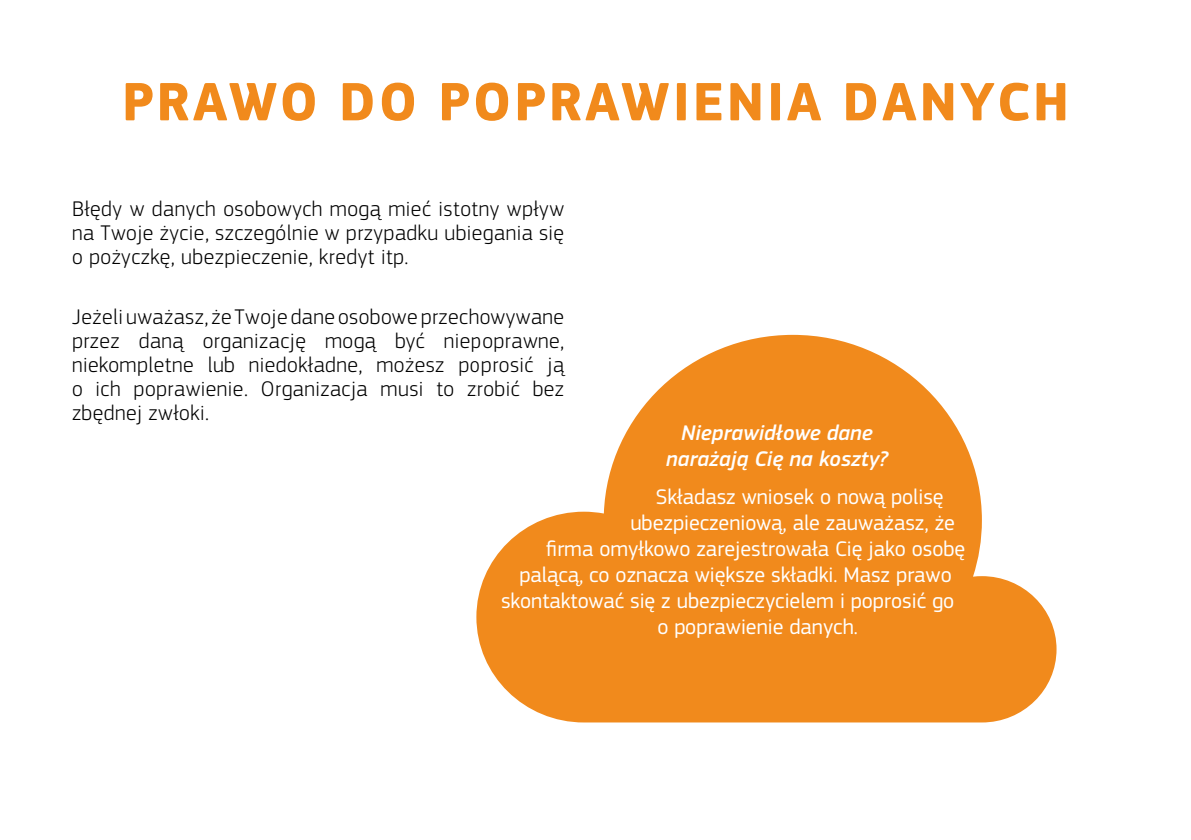
<style>
.page{position:relative;width:1191px;height:840px;background:#fff}
.page>*{position:absolute;margin:0;border:0;box-sizing:border-box;transform-origin:0 0}
._2-Title{font:700 56px "EC Square Sans Pro";letter-spacing:.05em;color:#f18a1c}
._4-Body_Black{font:300 22px/24px "EC Square Sans Pro";letter-spacing:.02em;color:#000;text-align:justify}
.t1{font:22px "EC Square Sans Pro";color:#fff}
.t2{font:italic 500 22px/26px "EC Square Sans Pro";color:#fff;text-align:center}
</style>
<div class="page">
<svg style="left:476px;top:334px;width:580px;height:388px;fill:#f18a1c"></svg>
<h1 class="_2-Title" style="left:122px;top:68px;width:948px">PRAWO DO POPRAWIENIA DANYCH</h1>
<p class="_4-Body_Black" style="left:72px;top:197px;width:494px">Błędy w danych osobowych mogą mieć istotny wpływ na Twoje życie, szczególnie w przypadku ubiegania się o pożyczkę, ubezpieczenie, kredyt itp.</p>
<p class="_4-Body_Black" style="left:72px;top:305px;width:494px">Jeżeli uważasz, że Twoje dane osobowe przechowywane przez daną organizację mogą być niepoprawne, niekompletne lub niedokładne, możesz poprosić ją o ich poprawienie. Organizacja musi to zrobić bez zbędnej zwłoki.</p>
<p class="t2" style="left:666px;top:420px;width:223px">Nieprawidłowe dane narażają Cię na koszty?</p>
<p class="t1" style="left:656px;top:483px;width:289px">Składasz wniosek o nową polisę</p>
<p class="t1" style="left:630px;top:509px;width:326px">ubezpieczeniową, ale zauważasz, że</p>
<p class="t1" style="left:546px;top:535px;width:421px">firma omyłkowo zarejestrowała Cię jako osobę</p>
<p class="t1" style="left:519px;top:561px;width:434px">palącą, co oznacza większe składki. Masz prawo</p>
<p class="t1" style="left:501px;top:587px;width:455px">skontaktować się z ubezpieczycielem i poprosić go</p>
<p class="t1" style="left:657px;top:613px;width:202px">o poprawienie danych.</p>
</div>
